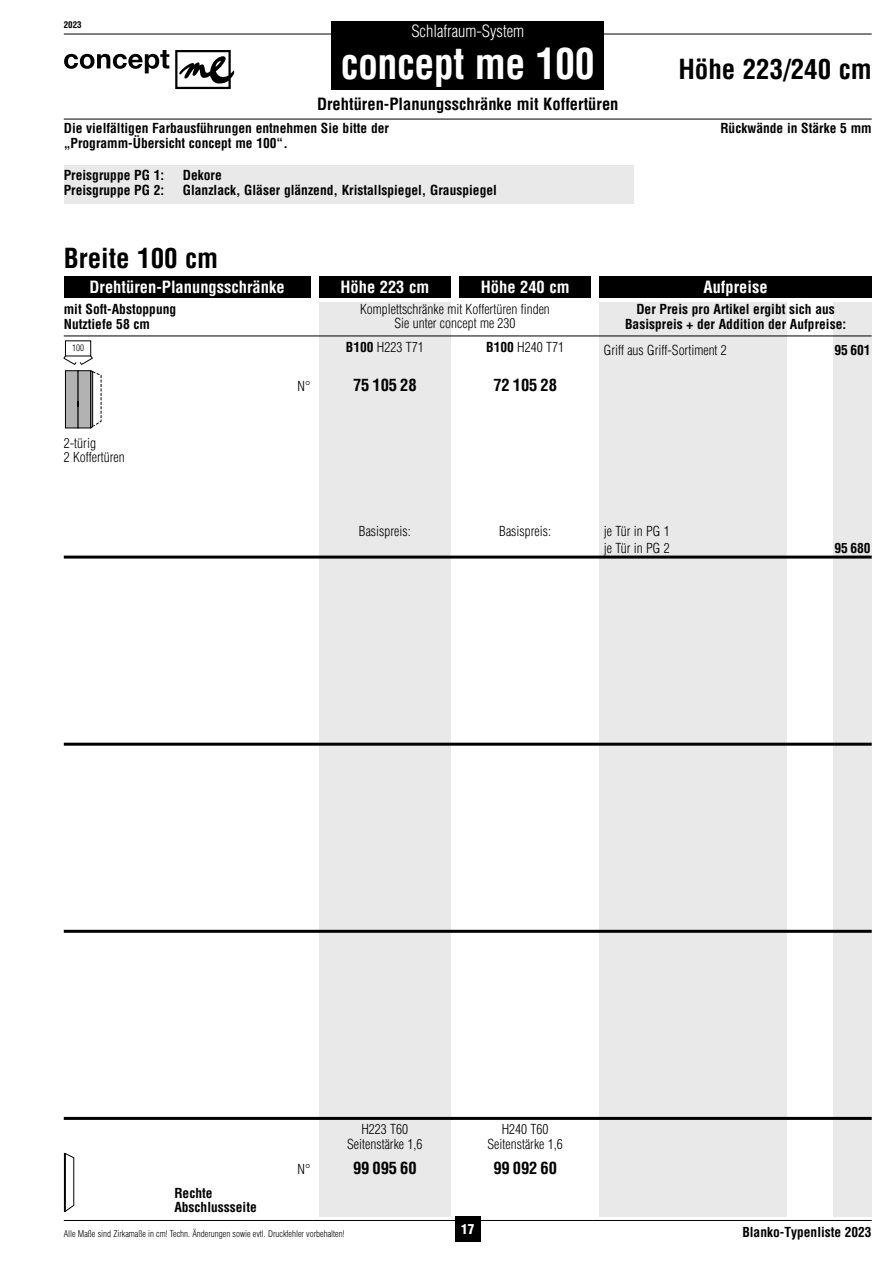
<style>
.page{position:relative;width:893px;height:1263px;background:#fff}
.page>*{position:absolute;margin:0;border:0;box-sizing:border-box;transform-origin:0 0}
.t1{font:700 condensed 42px "Helvetica LT Std";letter-spacing:-.01em;color:#fff;scale:.95 1}
.t2{font:700 condensed 27px "Helvetica LT Std";color:#000}
.t3{font:700 condensed 16.5px "Helvetica LT Std";color:#000}
.t4{font:700 condensed 16.5px "Helvetica LT Std";color:#fff}
.t5{font:300 condensed 16.5px "Helvetica LT Std";color:#fff}
.t6{font:700 condensed 13.5px/14.9px "Helvetica LT Std";color:#000;text-align:center}
.t7{font:300 condensed 13.5px/14.2px "Helvetica LT Std";color:#000}
.t8{font:900 condensed 13.5px "Helvetica LT Std";color:#fff}
.t9{font:300 condensed 9px "Helvetica LT Std";color:#000}
.t10{font:700 condensed 9px "Helvetica LT Std";color:#000}
.t11{font:300 condensed 8.85px "Helvetica";color:#000}
.s1{font-weight:700}
</style>
<div class="page">
<div style="left:600px;top:302px;width:187px;height:914px;background:#e9e9e9"></div>
<div style="left:833px;top:302px;width:39px;height:914px;background:#e9e9e9"></div>
<div style="left:319px;top:302px;width:132px;height:914px;background:#e9e9e9"></div>
<hr style="left:64px;top:1220px;width:808px;height:1px;background:#000">
<div style="left:455px;top:1216px;width:25px;height:26px;background:#000"></div>
<div style="left:319px;top:276px;width:132px;height:22px;background:#000"></div>
<div style="left:459px;top:276px;width:132px;height:22px;background:#000"></div>
<hr style="left:64px;top:336px;width:808px;height:1px;background:#000">
<hr style="left:64px;top:556px;width:808px;height:3px;background:#000">
<hr style="left:64px;top:930px;width:808px;height:3px;background:#000">
<hr style="left:64px;top:743px;width:808px;height:3px;background:#000">
<svg style="left:64px;top:1153px;width:10px;height:59px"></svg>
<hr style="left:64px;top:1117px;width:808px;height:3px;background:#000">
<div style="left:64px;top:276px;width:246px;height:22px;background:#000"></div>
<svg style="left:63px;top:340px;width:38px;height:88px"></svg>
<div style="left:600px;top:276px;width:272px;height:22px;background:#000"></div>
<div style="left:64px;top:166px;width:570px;height:38px;background:#e9e9e9"></div>
<hr style="left:64px;top:34px;width:808px;height:1px;background:#000">
<div style="left:332px;top:21px;width:272px;height:68px;background:#000"></div>
<hr style="left:64px;top:119px;width:808px;height:1px;background:#000">
<svg style="left:64px;top:50px;width:105px;height:23px"></svg>
<svg style="left:175px;top:50px;width:59px;height:39px"></svg>
<p class="t10" style="left:64px;top:19px;width:19px">2023</p>
<p class="t5" style="left:411px;top:21px;width:114px">Schlafraum-System</p>
<h1 class="t1" style="left:341px;top:37px;width:269px">concept me 100</h1>
<p class="t3" style="left:317px;top:93px;width:303px">Drehtüren-Planungsschränke mit Koffertüren</p>
<h2 class="t2" style="left:678px;top:52px;width:195px">Höhe 223/240 cm</h2>
<p class="t6" style="left:64px;top:121px;width:327px">Die vielfältigen Farbausführungen entnehmen Sie bitte der</p>
<p class="t6" style="left:720px;top:121px;width:153px">Rückwände in Stärke 5 mm</p>
<p class="t6" style="left:64px;top:135px;width:226px">„Programm-Übersicht concept me 100“.</p>
<p class="t6" style="left:64px;top:167px;width:102px">Preisgruppe PG 1:</p>
<p class="t6" style="left:183px;top:167px;width:40px">Dekore</p>
<p class="t6" style="left:64px;top:182px;width:102px">Preisgruppe PG 2:</p>
<p class="t6" style="left:183px;top:182px;width:316px">Glanzlack, Gläser glänzend, Kristallspiegel, Grauspiegel</p>
<h2 class="t2" style="left:64px;top:241px;width:156px">Breite 100 cm</h2>
<p class="t4" style="left:89px;top:276px;width:197px">Drehtüren-Planungsschränke</p>
<p class="t4" style="left:340px;top:276px;width:90px">Höhe 223 cm</p>
<p class="t4" style="left:481px;top:276px;width:90px">Höhe 240 cm</p>
<p class="t6" style="left:64px;top:301px;width:114px">mit Soft-Abstoppung</p>
<p class="t7" style="left:360px;top:302px;width:191px">Komplettschränke mit Koffertüren finden</p>
<p class="t6" style="left:64px;top:316px;width:88px">Nutztiefe 58 cm</p>
<p class="t7" style="left:394px;top:316px;width:123px">Sie unter concept me 230</p>
<p class="t11" style="left:72px;top:343px;width:13px">100</p>
<p class="t7" style="left:346px;top:340px;width:79px"><span class="s1">B100</span> H223 T71</p>
<p class="t7" style="left:486px;top:340px;width:79px"><span class="s1">B100</span> H240 T71</p>
<p class="t7" style="left:64px;top:436px;width:63px">2-türig<br>2 Koffertüren</p>
<p class="t7" style="left:297px;top:379px;width:14px">N°</p>
<p class="t3" style="left:353px;top:375px;width:65px">75 105 28</p>
<p class="t3" style="left:493px;top:375px;width:65px">72 105 28</p>
<p class="t7" style="left:359px;top:524px;width:53px">Basispreis:</p>
<p class="t7" style="left:499px;top:524px;width:53px">Basispreis:</p>
<p class="t4" style="left:704px;top:276px;width:66px">Aufpreise</p>
<p class="t6" style="left:625px;top:301px;width:223px">Der Preis pro Artikel ergibt sich aus<br>Basispreis + der Addition der Aufpreise:</p>
<p class="t7" style="left:604px;top:343px;width:125px">Griff aus Griff-Sortiment 2</p>
<p class="t6" style="left:834px;top:343px;width:38px">95 601</p>
<p class="t7" style="left:604px;top:522px;width:67px;line-height:17px">je Tür in PG 1 je Tür in PG 2</p>
<p class="t6" style="left:834px;top:540px;width:38px">95 680</p>
<p class="t7" style="left:361px;top:1122px;width:48px">H223 T60</p>
<p class="t7" style="left:502px;top:1122px;width:48px">H240 T60</p>
<p class="t7" style="left:347px;top:1137px;width:77px">Seitenstärke 1,6</p>
<p class="t7" style="left:487px;top:1137px;width:77px">Seitenstärke 1,6</p>
<p class="t7" style="left:297px;top:1161px;width:14px">N°</p>
<p class="t3" style="left:353px;top:1157px;width:65px">99 095 60</p>
<p class="t3" style="left:493px;top:1157px;width:65px">99 092 60</p>
<p class="t6" style="left:174px;top:1185px;width:40px">Rechte</p>
<p class="t9" style="left:64px;top:1228px;width:282px">Alle Maße sind Zirkamaße in cm! Techn. Änderungen sowie evtl. Druckfehler vorbehalten!</p>
<p class="t6" style="left:742px;top:1225px;width:131px">Blanko-Typenliste 2023</p>
<p class="t6" style="left:174px;top:1199px;width:84px">Abschlussseite</p>
<p class="t8" style="left:461px;top:1221px;width:15px">17</p>
</div>
